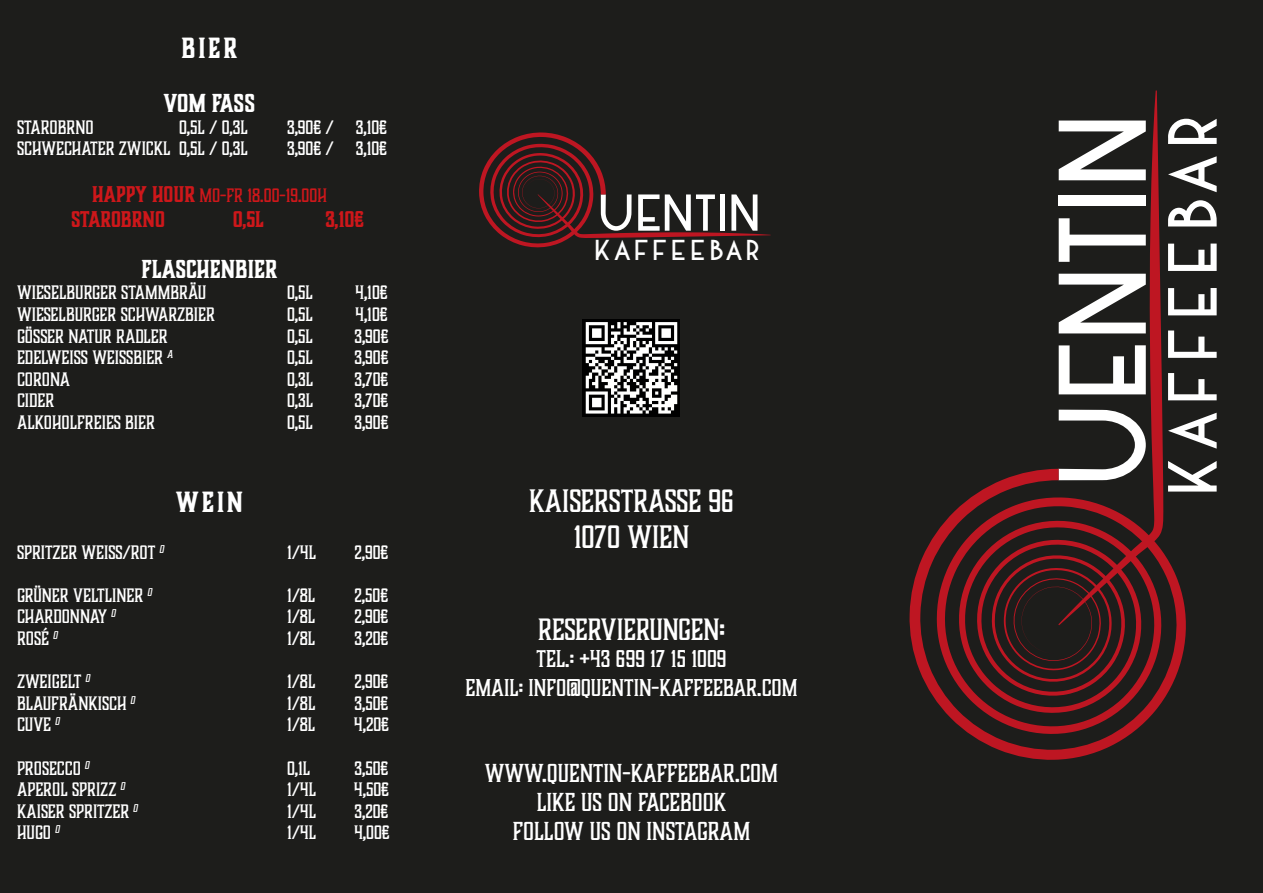
<style>
.page{position:relative;width:1263px;height:893px;background:#1d1d1b}
.page>*{position:absolute;margin:0;border:0;box-sizing:border-box;transform-origin:0 0}
.t1{font:60.75px "DK Kaikoura";letter-spacing:.085em;color:#fff}
.t2{font:30px/36px "Boucherie Block";color:#fff;text-align:center}
.t3{font:28.5px "Boucherie Block";color:#fff}
.t4{font:700 27px "Boucherie Block";letter-spacing:.1em;color:#fff}
.t5{font:25.2px "DK Kaikoura";letter-spacing:.085em;color:#fff;scale:1.05 1}
.t6{font:24px/28.8px "Boucherie Block";color:#fff;text-align:center}
.t7{font:700 24px "Boucherie Block";color:#fff}
.t8{font:22.5px/28.8px "Boucherie Block";color:#fff;text-align:center}
.t9{font:700 21px "Boucherie Block";color:#cd171a}
.t10{font:18px "Boucherie Block";color:#fff}
.t11{font:18px "Boucherie Block";color:#cd171a}
.s1{font-weight:700;font-size:21px}
</style>
<div class="page">
<svg style="left:1058px;top:91px;width:105px;height:378px"></svg>
<svg style="left:909px;top:469px;width:277px;height:291px"></svg>
<svg style="left:479px;top:132px;width:291px;height:116px"></svg>
<svg style="left:583px;top:319px;width:97px;height:98px"></svg>
<svg style="left:586px;top:322px;width:91px;height:92px;background:#838382"></svg>
<h3 class="t4" style="left:182px;top:30px;width:57px">BIER</h3>
<h3 class="t7" style="left:164px;top:87px;width:93px">VOM FASS</h3>
<p class="t10" style="left:17px;top:116px;width:78px">STAROBRNO</p>
<p class="t10" style="left:179px;top:116px;width:70px">0,5L / 0,3L</p>
<p class="t10" style="left:287px;top:116px;width:102px">3,90€ / 3,10€</p>
<p class="t10" style="left:17px;top:137px;width:232px">SCHWECHATER ZWICKL 0,5L / 0,3L</p>
<p class="t10" style="left:287px;top:137px;width:102px">3,90€ / 3,10€</p>
<p class="t11" style="left:92px;top:184px;width:236px"><span class="s1">HAPPY HOUR</span> MO-FR 18.00-19.00H</p>
<p class="t9" style="left:71px;top:206px;width:96px">STAROBRNO</p>
<p class="t9" style="left:233px;top:206px;width:32px">0,5l</p>
<p class="t9" style="left:325px;top:206px;width:40px">3,10€</p>
<h3 class="t7" style="left:141px;top:253px;width:138px">FLASCHENBIER</h3>
<p class="t10" style="left:17px;top:281px;width:191px">WIESELBURGER STAMMBRÄU</p>
<p class="t10" style="left:287px;top:281px;width:27px">0,5L</p>
<p class="t10" style="left:355px;top:281px;width:34px">4,10€</p>
<p class="t10" style="left:17px;top:303px;width:199px">WIESELBURGER SCHWARZBIER</p>
<p class="t10" style="left:287px;top:303px;width:27px">0,5L</p>
<p class="t10" style="left:355px;top:303px;width:34px">4,10€</p>
<p class="t10" style="left:17px;top:324px;width:152px">GÖSSER NATUR RADLER</p>
<p class="t10" style="left:287px;top:324px;width:27px">0,5L</p>
<p class="t10" style="left:354px;top:324px;width:36px">3,90€</p>
<p class="t10" style="left:17px;top:346px;width:158px">EDELWEISS WEISSBIER <sup>A</sup></p>
<p class="t10" style="left:287px;top:346px;width:27px">0,5L</p>
<p class="t10" style="left:354px;top:346px;width:36px">3,90€</p>
<p class="t10" style="left:17px;top:368px;width:55px">CORONA</p>
<p class="t10" style="left:287px;top:368px;width:28px">0,3L</p>
<p class="t10" style="left:354px;top:368px;width:36px">3,70€</p>
<p class="t10" style="left:17px;top:389px;width:39px">CIDER</p>
<p class="t10" style="left:287px;top:389px;width:28px">0,3L</p>
<p class="t10" style="left:354px;top:389px;width:36px">3,70€</p>
<p class="t10" style="left:17px;top:411px;width:139px">ALKOHOLFREIES BIER</p>
<p class="t10" style="left:287px;top:411px;width:27px">0,5L</p>
<p class="t10" style="left:354px;top:411px;width:36px">3,90€</p>
<h3 class="t4" style="left:176px;top:484px;width:68px">WEIN</h3>
<p class="t10" style="left:17px;top:540px;width:149px">SPRITZER WEISS/ROT <sup>O</sup></p>
<p class="t10" style="left:287px;top:540px;width:31px">1/4L</p>
<p class="t10" style="left:354px;top:540px;width:35px">2,90€</p>
<p class="t10" style="left:17px;top:584px;width:137px">GRÜNER VELTLINER <sup>O</sup></p>
<p class="t10" style="left:287px;top:584px;width:30px">1/8L</p>
<p class="t10" style="left:355px;top:584px;width:35px">2,50€</p>
<p class="t10" style="left:17px;top:605px;width:101px">CHARDONNAY <sup>O</sup></p>
<p class="t10" style="left:287px;top:605px;width:30px">1/8L</p>
<p class="t10" style="left:354px;top:605px;width:35px">2,90€</p>
<p class="t10" style="left:17px;top:627px;width:42px">ROSÉ <sup>O</sup></p>
<p class="t10" style="left:287px;top:627px;width:30px">1/8L</p>
<p class="t10" style="left:354px;top:627px;width:36px">3,20€</p>
<p class="t10" style="left:17px;top:670px;width:75px">ZWEIGELT <sup>O</sup></p>
<p class="t10" style="left:287px;top:670px;width:30px">1/8L</p>
<p class="t10" style="left:354px;top:670px;width:35px">2,90€</p>
<p class="t10" style="left:17px;top:692px;width:120px">BLAUFRÄNKISCH <sup>O</sup></p>
<p class="t10" style="left:287px;top:692px;width:30px">1/8L</p>
<p class="t10" style="left:354px;top:692px;width:35px">3,50€</p>
<p class="t10" style="left:17px;top:713px;width:45px">CUVE <sup>O</sup></p>
<p class="t10" style="left:287px;top:713px;width:30px">1/8L</p>
<p class="t10" style="left:354px;top:713px;width:37px">4,20€</p>
<p class="t10" style="left:17px;top:756px;width:74px">PROSECCO <sup>O</sup></p>
<p class="t10" style="left:287px;top:756px;width:25px">0,1L</p>
<p class="t10" style="left:354px;top:756px;width:35px">3,50€</p>
<p class="t10" style="left:17px;top:778px;width:110px">APEROL SPRIZZ <sup>O</sup></p>
<p class="t10" style="left:287px;top:778px;width:31px">1/4L</p>
<p class="t10" style="left:354px;top:778px;width:37px">4,50€</p>
<p class="t10" style="left:17px;top:800px;width:123px">KAISER SPRITZER <sup>O</sup></p>
<p class="t10" style="left:287px;top:800px;width:31px">1/4L</p>
<p class="t10" style="left:354px;top:800px;width:36px">3,20€</p>
<p class="t10" style="left:17px;top:821px;width:45px">HUGO <sup>O</sup></p>
<p class="t10" style="left:287px;top:821px;width:31px">1/4L</p>
<p class="t10" style="left:354px;top:821px;width:37px">4,00€</p>
<h3 class="t5" style="left:594px;top:234px;width:160px">KAFFEEBAR</h3>
<h2 class="t2" style="left:529px;top:483px;width:206px">KAISERSTRASSE 96<br>1070 WIEN</h2>
<h3 class="t3" style="left:538px;top:611px;width:188px">RESERVIERUNGEN:</h3>
<p class="t8" style="left:465px;top:644px;width:334px">TEL.: +43 699 17 15 1009<br>EMAIL: INFO@QUENTIN-KAFFEEBAR.COM</p>
<h3 class="t6" style="left:485px;top:759px;width:295px">WWW.QUENTIN-KAFFEEBAR.COM<br>LIKE US ON FACEBOOK<br>FOLLOW US ON INSTAGRAM</h3>
<h1 class="t1" style="left:1153px;top:496px;width:383px;rotate:-90deg">KAFFEEBAR</h1>
</div>
